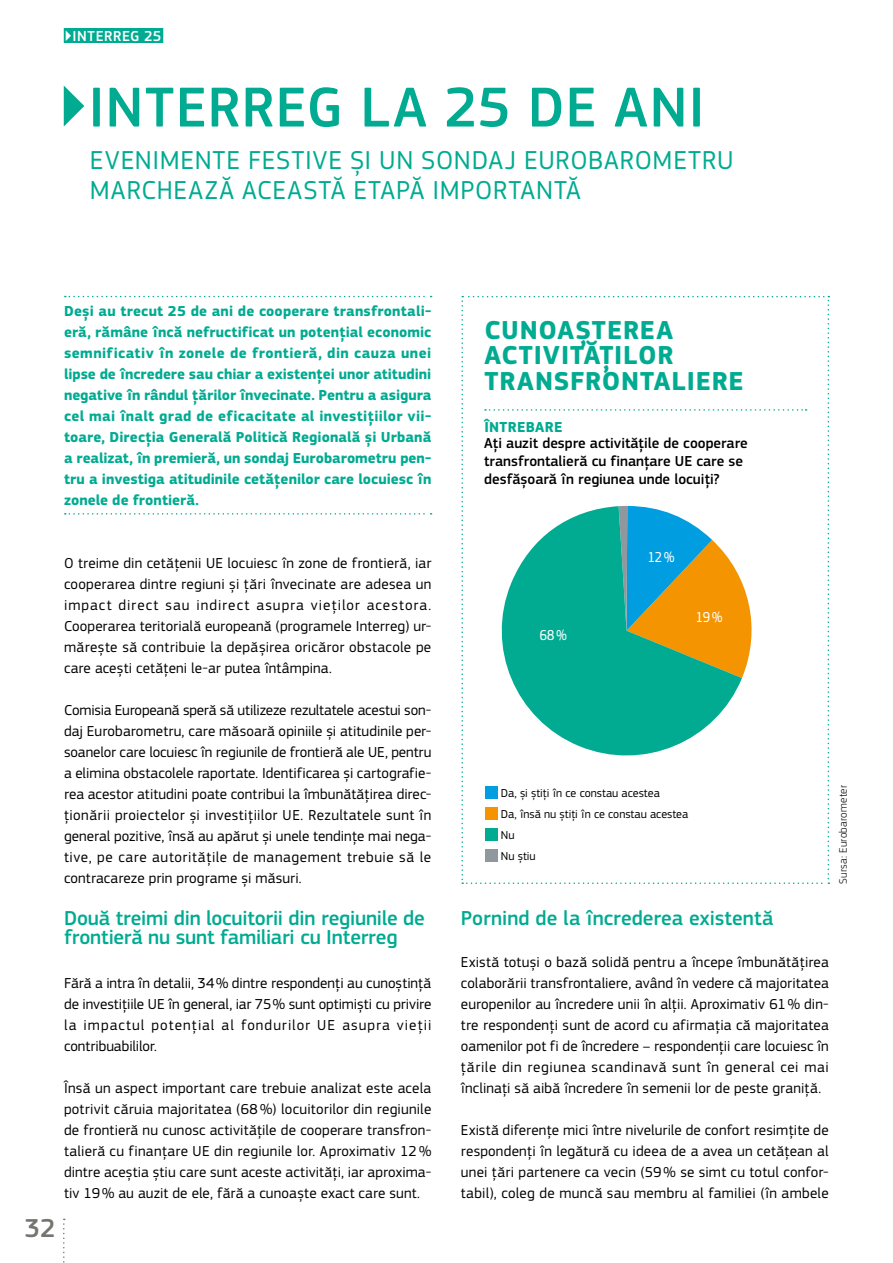
<style>
.page{position:relative;width:893px;height:1263px;background:#fff}
.page>*{position:absolute;margin:0;border:0;box-sizing:border-box;transform-origin:0 0}
.t1{font:500 58.5px "EC Square Sans Pro";letter-spacing:.02em;color:#00ab91}
.t2{font:27px/30px "EC Square Sans Pro";letter-spacing:.03em;color:#00ab91}
.t3{font:700 27px/25.5px "EC Square Sans Pro";letter-spacing:.03em;color:#00ab91}
.t4{font:500 27px "EC Square Sans Pro";color:#73766e}
.t5{font:500 21px/19.5px "EC Square Sans Pro";letter-spacing:-.005em;color:#00ab91}
.t6{font:15px/21px "EC Square Sans Pro";letter-spacing:.015em;color:#000;text-align:justify}
.t7{font:700 15px/21px "EC Square Sans Pro";letter-spacing:.005em;color:#00ab91;text-align:justify}
.t8{font:500 15px/18px "EC Square Sans Pro";color:#000}
.t9{font:500 15px "EC Square Sans Pro";letter-spacing:.04em;color:#fff}
.t10{font:15px "EC Square Sans Cond Pro";color:#fff}
.t11{font:12px/21px "EC Square Sans Pro";color:#000}
.t12{font:300 11.25px "EC Square Sans Pro";letter-spacing:.02em;color:#000}
</style>
<div class="page">
<svg style="left:461px;top:296px;width:368px;height:588px"></svg>
<svg style="left:65px;top:296px;width:367px;height:1px"></svg>
<svg style="left:65px;top:513px;width:367px;height:2px"></svg>
<div style="left:485px;top:786px;width:13px;height:13px;background:#009ee0"></div>
<div style="left:485px;top:807px;width:13px;height:13px;background:#f39400"></div>
<div style="left:485px;top:828px;width:13px;height:13px;background:#00ab91"></div>
<div style="left:485px;top:849px;width:13px;height:13px;background:#90989e"></div>
<div style="left:64px;top:28px;width:99px;height:15px;background:#00ab91"></div>
<svg style="left:63px;top:1219px;width:2px;height:44px"></svg>
<p class="t9" style="left:64px;top:27px;width:99px">▶INTERREG 25</p>
<h1 class="t1" style="left:56px;top:73px;width:650px">▶INTERREG LA 25 DE ANI</h1>
<h2 class="t2" style="left:90px;top:145px;width:645px">EVENIMENTE FESTIVE ȘI UN SONDAJ EUROBAROMETRU<br>MARCHEAZĂ ACEASTĂ ETAPĂ IMPORTANTĂ</h2>
<p class="t7" style="left:64px;top:301px;width:369px">Deși au trecut 25 de ani de cooperare transfrontali&shy;eră, rămâne încă nefructificat un potențial economic semnificativ în zonele de frontieră, din cauza unei lipse de încredere sau chiar a existenței unor atitudini negative în rândul țărilor învecinate. Pentru a asigura cel mai înalt grad de eficacitate al investițiilor vii&shy;toare, Direcția Generală Politică Regională și Urbană a realizat, în premieră, un sondaj Eurobarometru pen&shy;tru a investiga atitudinile cetățenilor care locuiesc în zonele de frontieră.</p>
<h2 class="t4" style="left:25px;top:1212px;width:32px">32</h2>
<p class="t6" style="left:64px;top:552px;width:369px">O treime din cetățenii UE locuiesc în zone de frontieră, iar cooperarea dintre regiuni și țări învecinate are adesea un impact direct sau indirect asupra vieților acestora.<br>Cooperarea teritorială europeană (programele Interreg) ur&shy;mărește să contribuie la depășirea oricăror obstacole pe care acești cetățeni le-ar putea întâmpina.</p>
<p class="t6" style="left:64px;top:699px;width:369px">Comisia Europeană speră să utilizeze rezultatele acestui son&shy;daj Eurobarometru, care măsoară opiniile și atitudinile per&shy;soanelor care locuiesc în regiunile de frontieră ale UE, pentru a elimina obstacolele raportate. Identificarea și cartografie&shy;rea acestor atitudini poate contribui la îmbunătățirea direc&shy;ționării proiectelor și investițiilor UE. Rezultatele sunt în general pozitive, însă au apărut și unele tendințe mai nega&shy;tive, pe care autoritățile de management trebuie să le contracareze prin programe și măsuri.</p>
<h3 class="t5" style="left:64px;top:908px;width:362px">Două treimi din locuitorii din regiunile de frontieră nu sunt familiari cu Interreg</h3>
<p class="t6" style="left:64px;top:972px;width:369px">Fără a intra în detalii, 34% dintre respondenți au cunoștință de investițiile UE în general, iar 75% sunt optimiști cu privire la impactul potențial al fondurilor UE asupra vieții contribuabililor.</p>
<p class="t6" style="left:64px;top:1077px;width:369px">Însă un aspect important care trebuie analizat este acela potrivit căruia majoritatea (68 %) locuitorilor din regiunile de frontieră nu cunosc activitățile de cooperare transfron&shy;talieră cu finanțare UE din regiunile lor. Aproximativ 12 % dintre aceștia știu care sunt aceste activități, iar aproxima&shy;tiv 19% au auzit de ele, fără a cunoaște exact care sunt.</p>
<h2 class="t3" style="left:484px;top:318px;width:261px">CUNOAȘTEREA<br>ACTIVITĂȚILOR<br>TRANSFRONTALIERE</h2>
<p class="t7" style="left:484px;top:417px;width:80px">ÎNTREBARE</p>
<p class="t8" style="left:484px;top:435px;width:265px">Ați auzit despre activitățile de cooperare transfrontalieră cu finanțare UE care se desfășoară în regiunea unde locuiți?</p>
<p class="t10" style="left:540px;top:626px;width:28px">68%</p>
<p class="t10" style="left:648px;top:549px;width:28px">12%</p>
<p class="t10" style="left:696px;top:609px;width:28px">19%</p>
<p class="t11" style="left:501px;top:783px;width:189px">Da, și știți în ce constau acestea<br>Da, însă nu știți în ce constau acestea<br>Nu<br>Nu știu</p>
<p class="t12" style="left:837px;top:884px;width:100px;rotate:-90deg">Sursa: Eurobarometer</p>
<h3 class="t5" style="left:461px;top:908px;width:314px">Pornind de la încrederea existentă</h3>
<p class="t6" style="left:461px;top:951px;width:369px">Există totuși o bază solidă pentru a începe îmbunătățirea colaborării transfrontaliere, având în vedere că majoritatea europenilor au încredere unii în alții. Aproximativ 61% din&shy;tre respondenți sunt de acord cu afirmația că majoritatea oamenilor pot fi de încredere – respondenții care locuiesc în țările din regiunea scandinavă sunt în general cei mai înclinați să aibă încredere în semenii lor de peste graniță.</p>
<p class="t6" style="left:461px;top:1119px;width:369px">Există diferențe mici între nivelurile de confort resimțite de respondenți în legătură cu ideea de a avea un cetățean al unei țări partenere ca vecin (59 % se simt cu totul confor&shy;tabil), coleg de muncă sau membru al familiei (în ambele</p>
</div>
